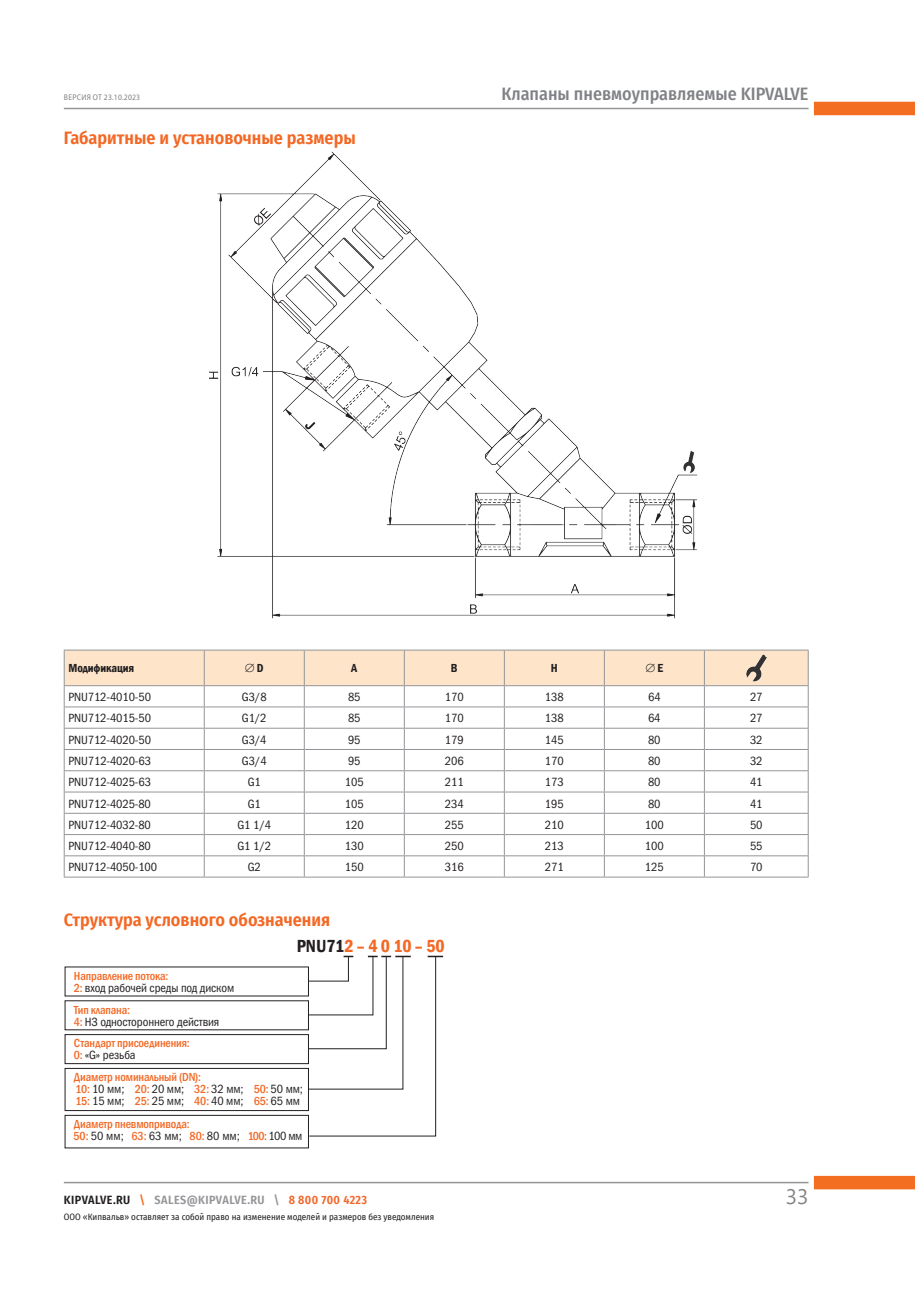
<style>
.page{position:relative;width:915px;height:1306px;background:#fff}
.page>*{position:absolute;margin:0;border:0;box-sizing:border-box;transform-origin:0 0}
.t1{font:21px "Segoe UI";color:#808285}
.t2{font:600 18px "Fira Sans Condensed";color:#f36824}
.t3{font:500 18px "Fira Sans Condensed";color:#808285}
.t4{font:600 condensed 18px "Franklin Gothic";color:#f36824}
.t5{font:12px/12px "Franklin Gothic Book Cond C";letter-spacing:-.01em;color:#231f20}
.t6{font:500 condensed 12px "Franklin Gothic";letter-spacing:-.01em;color:#f36824}
.t7{font:600 12px "Fira Sans Condensed";letter-spacing:.03em;color:#939598}
.t8{font:600 condensed 12px "Franklin Gothic";letter-spacing:-.01em;color:#231f20}
.t9{font:9px "Fira Sans Condensed";color:#231f20}
.t10{font:semi-condensed 8.25px "Myriad Pro";letter-spacing:.03em;color:#808285}
.s1{color:#231f20}
.s2{font-family:"Franklin Gothic";font-weight:500;font-stretch:condensed;color:#f36824}
.s3{color:#f36e21}
.s4{color:#f2662a}
</style>
<div class="page">
<div style="left:813px;top:1175px;width:101px;height:14px;background:#f36e21"></div>
<div style="left:813px;top:102px;width:101px;height:13px;background:#f36e21"></div>
<hr style="left:64px;top:1181px;width:744px;height:2px;background:#939598">
<hr style="left:64px;top:108px;width:744px;height:1px;background:#939598">
<img style="left:209px;top:151px;width:489px;height:468px">
<hr style="left:64px;top:649px;width:140px;height:1px;background:#939598">
<hr style="left:204px;top:649px;width:100px;height:1px;background:#939598">
<hr style="left:304px;top:649px;width:100px;height:1px;background:#939598">
<hr style="left:404px;top:649px;width:100px;height:1px;background:#939598">
<hr style="left:504px;top:649px;width:100px;height:1px;background:#939598">
<hr style="left:604px;top:649px;width:100px;height:1px;background:#939598">
<hr style="left:704px;top:649px;width:104px;height:1px;background:#939598">
<svg style="left:64px;top:650px;width:744px;height:226px"></svg>
<hr style="left:64px;top:876px;width:140px;height:1px;background:#939598">
<hr style="left:204px;top:876px;width:100px;height:1px;background:#939598">
<hr style="left:304px;top:876px;width:100px;height:1px;background:#939598">
<hr style="left:404px;top:876px;width:100px;height:1px;background:#939598">
<hr style="left:504px;top:876px;width:100px;height:1px;background:#939598">
<hr style="left:604px;top:876px;width:100px;height:1px;background:#939598">
<hr style="left:704px;top:876px;width:104px;height:1px;background:#939598">
<img style="left:746px;top:654px;width:20px;height:27px">
<div style="left:65px;top:1034px;width:244px;height:29px;border:1px solid #231f20"></div>
<div style="left:65px;top:1068px;width:244px;height:42px;border:1px solid #231f20"></div>
<div style="left:65px;top:1114px;width:244px;height:34px;border:1px solid #231f20"></div>
<svg style="left:307px;top:955px;width:136px;height:181px"></svg>
<p class="t10" style="left:64px;top:93px;width:78px">ВЕРСИЯ ОТ 23.10.2023</p>
<h2 class="t2" style="left:64px;top:123px;width:293px">Габаритные и установочные размеры</h2>
<h2 class="t3" style="left:501px;top:79px;width:308px">Клапаны пневмоуправляемые KIPVALVE</h2>
<p class="t8" style="left:68px;top:660px;width:67px">Модификация</p>
<p class="t8" style="left:245px;top:660px;width:20px">∅ D</p>
<p class="t8" style="left:351px;top:660px;width:8px">A</p>
<p class="t8" style="left:451px;top:660px;width:8px">B</p>
<p class="t8" style="left:550px;top:660px;width:8px">H</p>
<p class="t8" style="left:645px;top:660px;width:19px">∅ E</p>
<p class="t5" style="left:68px;top:691px;width:84px">PNU712-4010-50</p>
<p class="t5" style="left:242px;top:691px;width:26px">G3/8</p>
<p class="t5" style="left:348px;top:691px;width:14px">85</p>
<p class="t5" style="left:445px;top:691px;width:20px">170</p>
<p class="t5" style="left:544px;top:691px;width:20px">138</p>
<p class="t5" style="left:648px;top:691px;width:14px">64</p>
<p class="t5" style="left:749px;top:691px;width:14px">27</p>
<p class="t5" style="left:68px;top:712px;width:84px">PNU712-4015-50</p>
<p class="t5" style="left:242px;top:712px;width:26px">G1/2</p>
<p class="t5" style="left:348px;top:712px;width:14px">85</p>
<p class="t5" style="left:445px;top:712px;width:20px">170</p>
<p class="t5" style="left:544px;top:712px;width:20px">138</p>
<p class="t5" style="left:648px;top:712px;width:14px">64</p>
<p class="t5" style="left:749px;top:712px;width:14px">27</p>
<p class="t5" style="left:68px;top:733px;width:84px">PNU712-4020-50</p>
<p class="t5" style="left:242px;top:733px;width:26px">G3/4</p>
<p class="t5" style="left:348px;top:733px;width:14px">95</p>
<p class="t5" style="left:445px;top:733px;width:20px">179</p>
<p class="t5" style="left:544px;top:733px;width:20px">145</p>
<p class="t5" style="left:648px;top:733px;width:14px">80</p>
<p class="t5" style="left:749px;top:733px;width:14px">32</p>
<p class="t5" style="left:68px;top:754px;width:84px">PNU712-4020-63</p>
<p class="t5" style="left:242px;top:754px;width:26px">G3/4</p>
<p class="t5" style="left:348px;top:754px;width:14px">95</p>
<p class="t5" style="left:445px;top:754px;width:20px">206</p>
<p class="t5" style="left:544px;top:754px;width:20px">170</p>
<p class="t5" style="left:648px;top:754px;width:14px">80</p>
<p class="t5" style="left:749px;top:754px;width:14px">32</p>
<p class="t5" style="left:68px;top:776px;width:84px">PNU712-4025-63</p>
<p class="t5" style="left:247px;top:776px;width:15px">G1</p>
<p class="t5" style="left:345px;top:776px;width:20px">105</p>
<p class="t5" style="left:445px;top:776px;width:20px">211</p>
<p class="t5" style="left:544px;top:776px;width:20px">173</p>
<p class="t5" style="left:648px;top:776px;width:14px">80</p>
<p class="t5" style="left:749px;top:776px;width:14px">41</p>
<p class="t5" style="left:68px;top:797px;width:84px">PNU712-4025-80</p>
<p class="t5" style="left:247px;top:797px;width:15px">G1</p>
<p class="t5" style="left:345px;top:797px;width:20px">105</p>
<p class="t5" style="left:445px;top:797px;width:20px">234</p>
<p class="t5" style="left:544px;top:797px;width:20px">195</p>
<p class="t5" style="left:648px;top:797px;width:14px">80</p>
<p class="t5" style="left:749px;top:797px;width:14px">41</p>
<p class="t5" style="left:68px;top:818px;width:84px">PNU712-4032-80</p>
<p class="t5" style="left:237px;top:818px;width:35px">G1 1/4</p>
<p class="t5" style="left:345px;top:818px;width:20px">120</p>
<p class="t5" style="left:445px;top:818px;width:20px">255</p>
<p class="t5" style="left:544px;top:818px;width:20px">210</p>
<p class="t5" style="left:644px;top:818px;width:20px">100</p>
<p class="t5" style="left:749px;top:818px;width:14px">50</p>
<p class="t5" style="left:68px;top:840px;width:84px">PNU712-4040-80</p>
<p class="t5" style="left:237px;top:840px;width:35px">G1 1/2</p>
<p class="t5" style="left:345px;top:840px;width:20px">130</p>
<p class="t5" style="left:445px;top:840px;width:20px">250</p>
<p class="t5" style="left:544px;top:840px;width:20px">213</p>
<p class="t5" style="left:644px;top:840px;width:20px">100</p>
<p class="t5" style="left:749px;top:840px;width:14px">55</p>
<p class="t5" style="left:68px;top:861px;width:90px">PNU712-4050-100</p>
<p class="t5" style="left:247px;top:861px;width:15px">G2</p>
<p class="t5" style="left:345px;top:861px;width:20px">150</p>
<p class="t5" style="left:445px;top:861px;width:20px">316</p>
<p class="t5" style="left:544px;top:861px;width:20px">271</p>
<p class="t5" style="left:644px;top:861px;width:20px">125</p>
<p class="t5" style="left:749px;top:861px;width:14px">70</p>
<h2 class="t2" style="left:64px;top:905px;width:268px">Структура условного обозначения</h2>
<h2 class="t4" style="left:297px;top:934px;width:149px"><span class="s1">PNU71</span>2 – 4 0 10 – 50</h2>
<p class="t6" style="left:74px;top:967px;width:96px">Направление потока:</p>
<p class="t5" style="left:74px;top:981px;width:162px"><span class="s2">2:</span> вход рабочей среды под диском</p>
<p class="t6" style="left:74px;top:1001px;width:58px">Тип клапана:</p>
<p class="t5" style="left:74px;top:1015px;width:147px"><span class="s2">4:</span> НЗ одностороннего действия</p>
<p class="t6" style="left:74px;top:1035px;width:117px">Стандарт присоединения:</p>
<p class="t5" style="left:74px;top:1049px;width:63px"><span class="s2">0:</span> «G» резьба</p>
<p class="t6" style="left:74px;top:1068px;width:129px">Диаметр номинальный (DN):</p>
<p class="t5" style="left:75px;top:1083px;width:50px"><span class="s2">10:</span> 10 мм;<br><span class="s2">15:</span> 15 мм;</p>
<p class="t5" style="left:135px;top:1083px;width:51px"><span class="s2">20:</span> 20 мм;<br><span class="s2">25:</span> 25 мм;</p>
<p class="t5" style="left:194px;top:1083px;width:51px"><span class="s2">32:</span> 32 мм;<br><span class="s2">40:</span> 40 мм;</p>
<p class="t5" style="left:253px;top:1083px;width:51px"><span class="s2">50:</span> 50 мм;<br><span class="s2">65:</span> 65 мм</p>
<p class="t6" style="left:74px;top:1115px;width:117px">Диаметр пневмопривода:</p>
<p class="t5" style="left:73px;top:1129px;width:230px"><span class="s2">50:</span> 50 мм; <span class="s2">63:</span> 63 мм; <span class="s2">80:</span> 80 мм; <span class="s2">100:</span> 100 мм</p>
<p class="t7" style="left:64px;top:1190px;width:304px"><span class="s1">KIPVALVE.RU</span> <span class="s3">\</span> SALES@KIPVALVE.RU \ <span class="s4">8 800 700 4223</span></p>
<p class="t9" style="left:64px;top:1209px;width:372px">ООО «Кипвальв» оставляет за собой право на изменение моделей и размеров без уведомления</p>
<h1 class="t1" style="left:785px;top:1176px;width:24px">33</h1>
</div>
